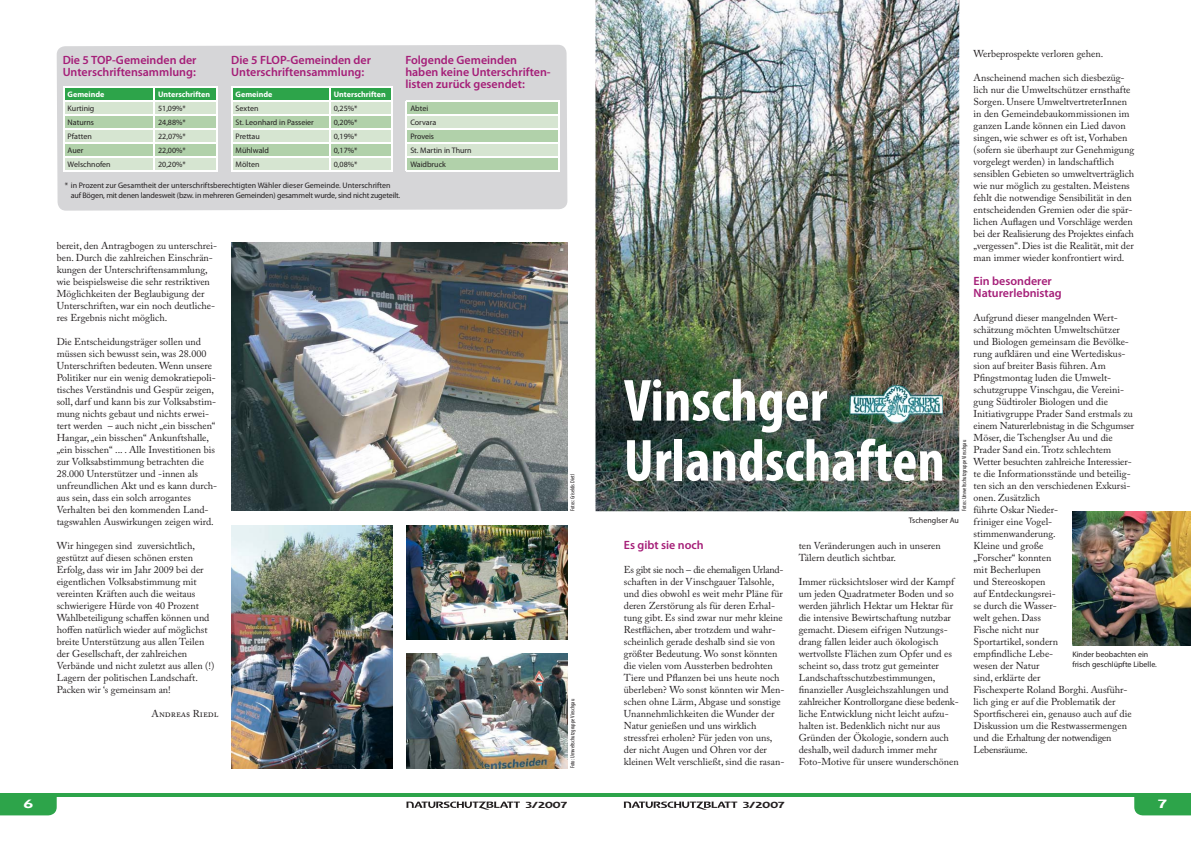
<style>
.page{position:relative;width:1191px;height:842px;background:#fff}
.page>*{position:absolute;margin:0;border:0;box-sizing:border-box;transform-origin:0 0}
.t1{font:700 condensed 60px/60px "Myriad Pro";color:#fff}
.t2{font:600 12px/12px "Myriad Pro";color:#a51e78}
.t3{font:12px "Logotypia Pro";color:#fff}
.t4{font:10px/12px "Adobe Caslon Pro";color:#231f20}
.t5{font:8.8px "Logotypia Pro";color:#231f20}
.t6{font:8px/14px "Myriad Pro";color:#231f20}
.t7{font:700 8px "Myriad Pro";color:#fff}
.t8{font:condensed 6px "Myriad Pro";color:#231f20}
</style>
<div class="page">
<svg style="left:0;top:796px;width:57px;height:19px"></svg>
<hr style="left:0;top:793px;width:595px;height:3px;background:#2da44a">
<svg style="left:406px;top:801px;width:114px;height:9px"></svg>
<hr style="left:595px;top:793px;width:596px;height:3px;background:#2da44a">
<svg style="left:1134px;top:796px;width:57px;height:19px"></svg>
<svg style="left:624px;top:801px;width:113px;height:9px"></svg>
<img style="left:595px;top:0;width:364px;height:511px">
<img style="left:1072px;top:511px;width:119px;height:135px">
<img style="left:849px;top:385px;width:93px;height:38px">
<div style="left:57px;top:45px;width:510px;height:166px;background:#d6d6d8"></div>
<svg style="left:63px;top:87px;width:154px;height:84px"></svg>
<hr style="left:63px;top:171px;width:154px;height:1px;background:#fff">
<svg style="left:231px;top:87px;width:161px;height:84px"></svg>
<hr style="left:231px;top:171px;width:161px;height:1px;background:#fff">
<svg style="left:406px;top:101px;width:153px;height:70px"></svg>
<hr style="left:406px;top:171px;width:153px;height:1px;background:#fff">
<img style="left:231px;top:242px;width:336px;height:268px">
<img style="left:231px;top:525px;width:161px;height:243px">
<img style="left:406px;top:525px;width:161px;height:114px">
<img style="left:406px;top:653px;width:161px;height:115px">
<p class="t2" style="left:63px;top:56px;width:135px">Die 5 TOP-Gemeinden der<br>Unterschriftensammlung:</p>
<p class="t7" style="left:68px;top:91px;width:38px">Gemeinde</p>
<p class="t7" style="left:158px;top:91px;width:53px">Unterschriften</p>
<p class="t6" style="left:68px;top:102px;width:28px">Kurtinig</p>
<p class="t6" style="left:158px;top:102px;width:29px">51,09%*</p>
<p class="t6" style="left:68px;top:116px;width:28px">Naturns</p>
<p class="t6" style="left:158px;top:116px;width:29px">24,88%*</p>
<p class="t6" style="left:68px;top:130px;width:26px">Pfatten</p>
<p class="t6" style="left:158px;top:130px;width:29px">22,07%*</p>
<p class="t6" style="left:68px;top:144px;width:17px">Auer</p>
<p class="t6" style="left:158px;top:144px;width:29px">22,00%*</p>
<p class="t6" style="left:68px;top:158px;width:45px">Welschnofen</p>
<p class="t6" style="left:158px;top:158px;width:29px">20,20%*</p>
<p class="t2" style="left:231px;top:56px;width:141px">Die 5 FLOP-Gemeinden der<br>Unterschriftensammlung:</p>
<p class="t7" style="left:236px;top:91px;width:38px">Gemeinde</p>
<p class="t7" style="left:334px;top:91px;width:53px">Unterschriften</p>
<p class="t6" style="left:236px;top:102px;width:24px">Sexten</p>
<p class="t6" style="left:334px;top:102px;width:25px">0,25%*</p>
<p class="t6" style="left:236px;top:116px;width:80px">St. Leonhard in Passeier</p>
<p class="t6" style="left:334px;top:116px;width:25px">0,20%*</p>
<p class="t6" style="left:236px;top:130px;width:26px">Prettau</p>
<p class="t6" style="left:334px;top:130px;width:25px">0,19%*</p>
<p class="t6" style="left:236px;top:144px;width:35px">Mühlwald</p>
<p class="t6" style="left:334px;top:144px;width:25px">0,17%*</p>
<p class="t6" style="left:236px;top:158px;width:25px">Mölten</p>
<p class="t6" style="left:334px;top:158px;width:25px">0,08%*</p>
<p class="t2" style="left:405px;top:56px;width:147px">Folgende Gemeinden haben keine Unterschriften&shy;listen zurück gesendet:</p>
<p class="t6" style="left:410px;top:102px;width:63px">Abtei<br>Corvara<br>Proveis<br>St. Martin in Thurn<br>Waidbruck</p>
<p class="t6" style="left:71px;top:181px;width:331px;line-height:10px;text-indent:-6px">* in Prozent zur Gesamtheit der unterschriftsberechtigten Wähler dieser Gemeinde. Unterschriften auf Bögen, mit denen landesweit (bzw. in mehreren Gemeinden) gesammelt wurde, sind nicht zugeteilt.</p>
<p class="t4" style="left:57px;top:241px;width:162px">bereit, den Antragbogen zu unterschrei&shy;ben. Durch die zahlreichen Einschrän&shy;kungen der Unterschriftensammlung, wie beispielsweise die sehr restriktiven Möglichkeiten der Beglaubigung der Unterschriften, war ein noch deutliche&shy;res Ergebnis nicht möglich.</p>
<p class="t4" style="left:57px;top:337px;width:162px">Die Entscheidungsträger sollen und müssen sich bewusst sein, was 28.000<br>Unterschriften bedeuten. Wenn unsere Politiker nur ein wenig demokratiepoli&shy;tisches Verständnis und Gespür zeigen, soll, darf und kann bis zur Volksabstim&shy;mung nichts gebaut und nichts erwei&shy;tert werden – auch nicht „ein bisschen“ Hangar, „ein bisschen“ Ankunftshalle, „ein bisschen“ ... . Alle Investitionen bis zur Volksabstimmung betrachten die 28.000 Unterstützer und -innen als unfreundlichen Akt und es kann durch&shy;aus sein, dass ein solch arrogantes Verhalten bei den kommenden Land&shy;tagswahlen Auswirkungen zeigen wird.</p>
<p class="t4" style="left:57px;top:541px;width:159px">Wir hingegen sind zuversichtlich, gestützt auf diesen schönen ersten Erfolg, dass wir im Jahr 2009 bei der eigentlichen Volksabstimmung mit vereinten Kräften auch die weitaus schwierigere Hürde von 40 Prozent Wahlbeteiligung schaffen können und hoffen natürlich wieder auf möglichst breite Unterstützung aus allen Teilen der Gesellschaft, der zahlreichen Verbände und nicht zuletzt aus allen (!)<br>Lagern der politischen Landschaft.<br>Packen wir ‘s gemeinsam an!</p>
<p class="t4" style="left:152px;top:709px;width:68px">Andreas Riedl</p>
<p class="t8" style="left:570px;top:511px;width:38px;rotate:-90deg">Fotos: Griseldis Dietl</p>
<p class="t8" style="left:570px;top:768px;width:71px;rotate:-90deg">Foto: Umweltschutzgruppe Vinschgau</p>
<p class="t4" style="left:973px;top:49px;width:131px">Werbeprospekte verloren gehen.</p>
<p class="t4" style="left:973px;top:73px;width:162px">Anscheinend machen sich diesbezüg&shy;lich nur die Umweltschützer ernsthafte Sorgen. Unsere UmweltvertreterInnen in den Gemeindebaukommissionen im ganzen Lande können ein Lied davon singen, wie schwer es oft ist, Vorhaben (sofern sie überhaupt zur Genehmigung vorgelegt werden) in landschaftlich sensiblen Gebieten so umweltverträglich wie nur möglich zu gestalten. Meistens fehlt die notwendige Sensibilität in den entscheidenden Gremien oder die spär&shy;lichen Auflagen und Vorschläge werden bei der Realisierung des Projektes einfach „vergessen“. Dies ist die Realität, mit der man immer wieder konfrontiert wird.</p>
<p class="t2" style="left:973px;top:276px;width:90px">Ein besonderer<br>Naturerlebnistag</p>
<p class="t4" style="left:973px;top:313px;width:162px">Aufgrund dieser mangelnden Wert&shy;schätzung möchten Umweltschützer und Biologen gemeinsam die Bevölke&shy;rung aufklären und eine Wertediskus&shy;sion auf breiter Basis führen. Am<br>Pfingstmontag luden die Umwelt&shy;schutzgruppe Vinschgau, die Vereini&shy;gung Südtiroler Biologen und die<br>Initiativgruppe Prader Sand erstmals zu einem Naturerlebnistag in die Schgumser<br>Möser, die Tschenglser Au und die<br>Prader Sand ein. Trotz schlechtem<br>Wetter besuchten zahlreiche Interessier&shy;te die Informationsstände und beteilig&shy;ten sich an den verschiedenen Exkursi&shy;onen. Zusätzlich<br>führte Oskar Nieder-<br>friniger eine Vogel&shy;stimmenwanderung.<br>Kleine und große<br>„Forscher“ konnten<br>mit Becherlupen<br>und Stereoskopen<br>auf Entdeckungsrei-<br>se durch die Wasser-<br>welt gehen. Dass<br>Fische nicht nur<br>Sportartikel, sondern<br>empfindliche Lebe-<br>wesen der Natur<br>sind, erklärte der<br>Fischexperte Roland Borghi. Ausführ&shy;lich ging er auf die Problematik der<br>Sportfischerei ein, genauso auch auf die<br>Diskussion um die Restwassermengen und die Erhaltung der notwendigen<br>Lebensräume.</p>
<h1 class="t1" style="left:624px;top:376px;width:322px">Vinschger<br>Urlandschaften</h1>
<p class="t6" style="left:908px;top:514px;width:52px">Tschenglser Au</p>
<p class="t8" style="left:962px;top:511px;width:73px;rotate:-90deg">Fotos: Umweltschutzgruppe Vinschgau</p>
<p class="t2" style="left:624px;top:540px;width:81px">Es gibt sie noch</p>
<p class="t4" style="left:624px;top:565px;width:162px">Es gibt sie noch – die ehemaligen Urland&shy;schaften in der Vinschgauer Talsohle, und dies obwohl es weit mehr Pläne für deren Zerstörung als für deren Erhal&shy;tung gibt. Es sind zwar nur mehr kleine Restflächen, aber trotzdem und wahr&shy;scheinlich gerade deshalb sind sie von größter Bedeutung. Wo sonst könnten die vielen vom Aussterben bedrohten Tiere und Pflanzen bei uns heute noch überleben? Wo sonst könnten wir Men&shy;schen ohne Lärm, Abgase und sonstige Unannehmlichkeiten die Wunder der Natur genießen und uns wirklich stressfrei erholen? Für jeden von uns, der nicht Augen und Ohren vor der kleinen Welt verschließt, sind die rasan-</p>
<p class="t4" style="left:798px;top:541px;width:144px">ten Veränderungen auch in unseren<br>Tälern deutlich sichtbar.</p>
<p class="t4" style="left:798px;top:577px;width:162px">Immer rücksichtsloser wird der Kampf um jeden Quadratmeter Boden und so werden jährlich Hektar um Hektar für die intensive Bewirtschaftung nutzbar gemacht. Diesem eifrigen Nutzungs&shy;drang fallen leider auch ökologisch wertvollste Flächen zum Opfer und es scheint so, dass trotz gut gemeinter Landschaftsschutzbestimmungen, finanzieller Ausgleichszahlungen und zahlreicher Kontrollorgane diese bedenk&shy;liche Entwicklung nicht leicht aufzu&shy;halten ist. Bedenklich nicht nur aus Gründen der Ökologie, sondern auch deshalb, weil dadurch immer mehr Foto-Motive für unsere wunderschönen</p>
<p class="t6" style="left:1072px;top:650px;width:86px;line-height:10px">Kinder beobachten ein frisch geschlüpfte Libelle.</p>
<p class="t3" style="left:24px;top:797px;width:11px">6</p>
<p class="t5" style="left:526px;top:800px;width:43px">3/2007</p>
<p class="t5" style="left:743px;top:800px;width:43px">3/2007</p>
<p class="t3" style="left:1158px;top:797px;width:10px">7</p>
</div>
